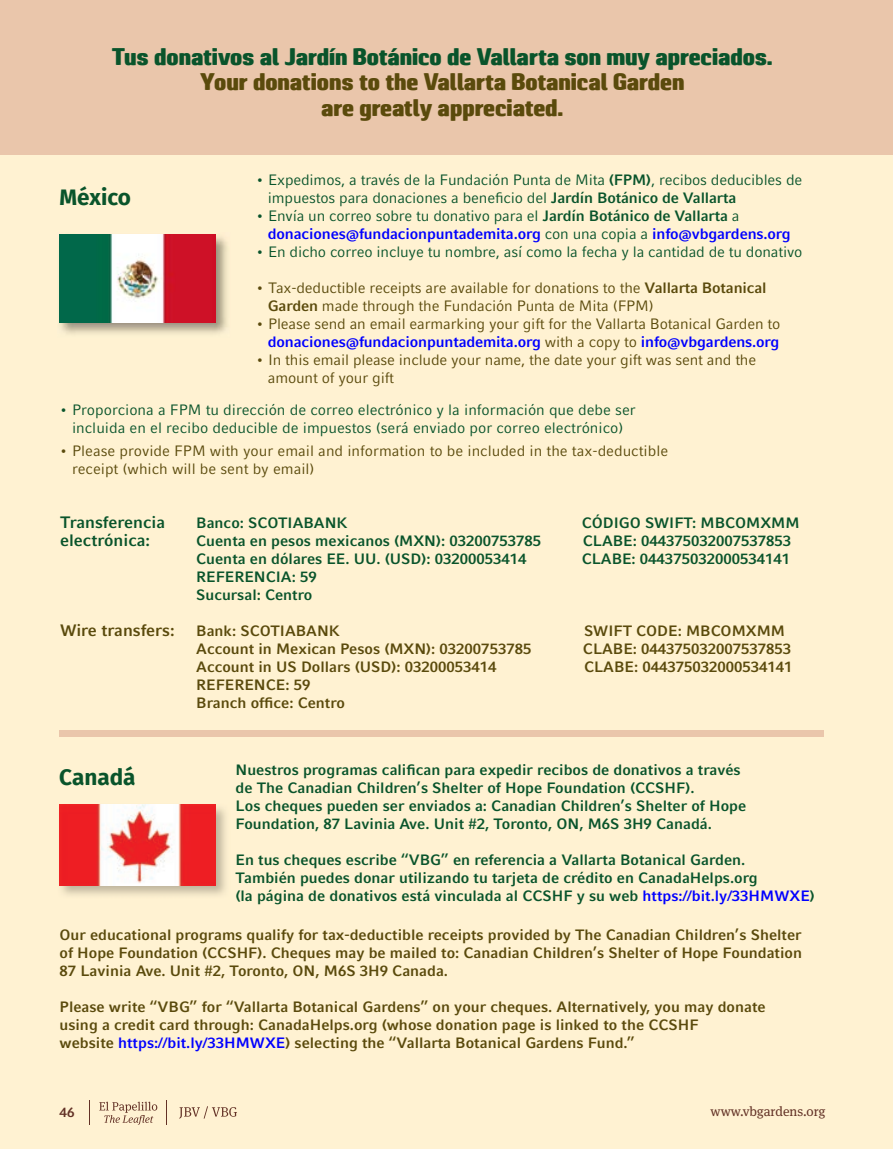
<style>
.page{position:relative;width:893px;height:1149px;background:#fff}
.page>*{position:absolute;margin:0;border:0;box-sizing:border-box;transform-origin:0 0}
.t1{font:24px/25.5px "Pancetta Pro Regular 3";color:#5a4a0c;text-align:center}
.t2{font:24px "Pancetta Pro Regular 3";color:#09542b}
.t3{font:700 22.5px "Fira Sans";color:#09542b}
.t4{font:700 16.5px/18px "Compatil Fact LT Pro";color:#09542b}
.t5{font:700 16.5px "Compatil Fact LT Pro";color:#5a4a0c}
.t6{font:700 15px/18px "Compatil Fact LT Pro";color:#5a4a0c}
.t7{font:700 15px/18px "Compatil Fact LT Pro";color:#09542b}
.t8{font:15px/18px "Compatil Fact LT Pro";letter-spacing:-.01em;color:#5a4a0c}
.t9{font:15px/18px "Compatil Fact LT Pro";letter-spacing:-.01em;color:#09542b}
.t10{font:700 15px/18px "Compatil Fact LT Pro";letter-spacing:-.01em;color:#00f}
.t11{font:13.5px "Meta Serif Pro";color:#633226}
.t12{font:700 13.5px "Compatil Fact LT Pro";color:#633226}
.s1{font-weight:700}
.s2{font-weight:400;color:#09542b}
.s3{color:#09542b}
.s4{font-weight:700;color:#00f}
.s5{color:#00f}
</style>
<div class="page">
<div style="left:0;top:0;width:893px;height:156px;background:#eac6ab"></div>
<div style="left:0;top:156px;width:893px;height:992px;background:#fff2d2"></div>
<img style="left:59px;top:234px;width:169px;height:101px">
<img style="left:60px;top:235px;width:156px;height:88px">
<img style="left:59px;top:807px;width:167px;height:88px">
<img style="left:59px;top:804px;width:157px;height:80px">
<div style="left:60px;top:729px;width:764px;height:7px;background:#eac6ab"></div>
<svg style="left:179px;top:1106px;width:58px;height:12px"></svg>
<svg style="left:89px;top:1100px;width:1px;height:24px"></svg>
<svg style="left:166px;top:1100px;width:1px;height:24px"></svg>
<svg style="left:99px;top:1101px;width:58px;height:23px"></svg>
<h1 class="t2" style="left:112px;top:43px;width:662px">Tus donativos al Jardín Botánico de Vallarta son muy apreciados.</h1>
<h1 class="t1" style="left:200px;top:69px;width:486px">Your donations to the Vallarta Botanical Garden are greatly appreciated.</h1>
<h2 class="t3" style="left:60px;top:178px;width:73px">México</h2>
<p class="t9" style="left:268px;top:171px;width:536px;text-indent:-12px">• Expedimos, a través de la Fundación Punta de Mita <span class="s1">(FPM)</span>, recibos deducibles de impuestos para donaciones a beneficio del <span class="s1">Jardín Botánico de Vallarta</span></p>
<p class="t10" style="left:268px;top:207px;width:524px;text-indent:-12px"><span class="s2">• Envía un correo sobre tu donativo para el</span> <span class="s3">Jardín Botánico de Vallarta</span> <span class="s2">a </span>donaciones@fundacionpuntademita.org <span class="s2">con una copia a</span> info@vbgardens.org</p>
<p class="t9" style="left:256px;top:243px;width:548px">• En dicho correo incluye tu nombre, así como la fecha y la cantidad de tu donativo</p>
<p class="t8" style="left:268px;top:279px;width:500px;text-indent:-12px">• Tax-deductible receipts are available for donations to the <span class="s1">Vallarta Botanical<br>Garden</span> made through the Fundación Punta de Mita (FPM)</p>
<p class="t8" style="left:256px;top:315px;width:526px;text-align:right">• Please send an email earmarking your gift for the Vallarta Botanical Garden to <span class="s4">donaciones@fundacionpuntademita.org</span> with a copy to <span class="s4">info@vbgardens.org</span></p>
<p class="t8" style="left:268px;top:351px;width:490px;text-indent:-12px">• In this email please include your name, the date your gift was sent and the amount of your gift</p>
<p class="t9" style="left:60px;top:401px;width:578px;text-align:center">• Proporciona a FPM tu dirección de correo electrónico y la información que debe ser incluida en el recibo deducible de impuestos (será enviado por correo electrónico)</p>
<p class="t8" style="left:72px;top:441px;width:598px;text-indent:-13px">• Please provide FPM with your email and information to be included in the tax-deductible receipt (which will be sent by email)</p>
<p class="t4" style="left:60px;top:513px;width:107px">Transferencia electrónica:</p>
<p class="t5" style="left:60px;top:620px;width:116px">Wire transfers:</p>
<h2 class="t3" style="left:59px;top:758px;width:78px">Canadá</h2>
<p class="t7" style="left:196px;top:513px;width:153px">Banco: SCOTIABANK</p>
<p class="t7" style="left:582px;top:513px;width:219px">CÓDIGO SWIFT: MBCOMXMM</p>
<p class="t7" style="left:196px;top:531px;width:346px">Cuenta en pesos mexicanos (MXN): 03200753785</p>
<p class="t7" style="left:583px;top:531px;width:210px">CLABE: 044375032007537853</p>
<p class="t7" style="left:196px;top:549px;width:332px">Cuenta en dólares EE. UU. (USD): 03200053414</p>
<p class="t7" style="left:582px;top:549px;width:210px">CLABE: 044375032000534141</p>
<p class="t7" style="left:196px;top:567px;width:122px">REFERENCIA: 59<br>Sucursal: Centro</p>
<p class="t6" style="left:196px;top:621px;width:145px">Bank: SCOTIABANK</p>
<p class="t6" style="left:584px;top:621px;width:202px">SWIFT CODE: MBCOMXMM</p>
<p class="t6" style="left:196px;top:639px;width:337px">Account in Mexican Pesos (MXN): 03200753785</p>
<p class="t6" style="left:583px;top:639px;width:210px">CLABE: 044375032007537853</p>
<p class="t6" style="left:196px;top:657px;width:302px">Account in US Dollars (USD): 03200053414</p>
<p class="t6" style="left:584px;top:657px;width:210px">CLABE: 044375032000534141</p>
<p class="t6" style="left:196px;top:675px;width:150px">REFERENCE: 59<br>Branch office: Centro</p>
<p class="t7" style="left:236px;top:760px;width:512px">Nuestros programas califican para expedir recibos de donativos a través de The Canadian Children’s Shelter of Hope Foundation (CCSHF).<br>Los cheques pueden ser enviados a: Canadian Children’s Shelter of Hope Foundation, 87 Lavinia Ave. Unit #2, Toronto, ON, M6S 3H9 Canadá.</p>
<p class="t7" style="left:236px;top:850px;width:581px">En tus cheques escribe “VBG” en referencia a Vallarta Botanical Garden.<br>También puedes donar utilizando tu tarjeta de crédito en CanadaHelps.org<br>(la página de donativos está vinculada al CCSHF y su web <span class="s5">https://bit.ly/33HMWXE</span>)</p>
<p class="t6" style="left:60px;top:925px;width:744px;text-align:justify">Our educational programs qualify for tax-deductible receipts provided by The Canadian Children’s Shelter of Hope Foundation (CCSHF). Cheques may be mailed to: Canadian Children’s Shelter of Hope Foundation 87 Lavinia Ave. Unit #2, Toronto, ON, M6S 3H9 Canada.</p>
<p class="t6" style="left:60px;top:997px;width:708px">Please write “VBG” for “Vallarta Botanical Gardens” on your cheques. Alternatively, you may donate using a credit card through: CanadaHelps.org (whose donation page is linked to the CCSHF<br>website <span class="s5">https://bit.ly/33HMWXE</span>) selecting the “Vallarta Botanical Gardens Fund.”</p>
<p class="t12" style="left:60px;top:1104px;width:17px">46</p>
<p class="t11" style="left:710px;top:1101px;width:116px">www.vbgardens.org</p>
</div>
